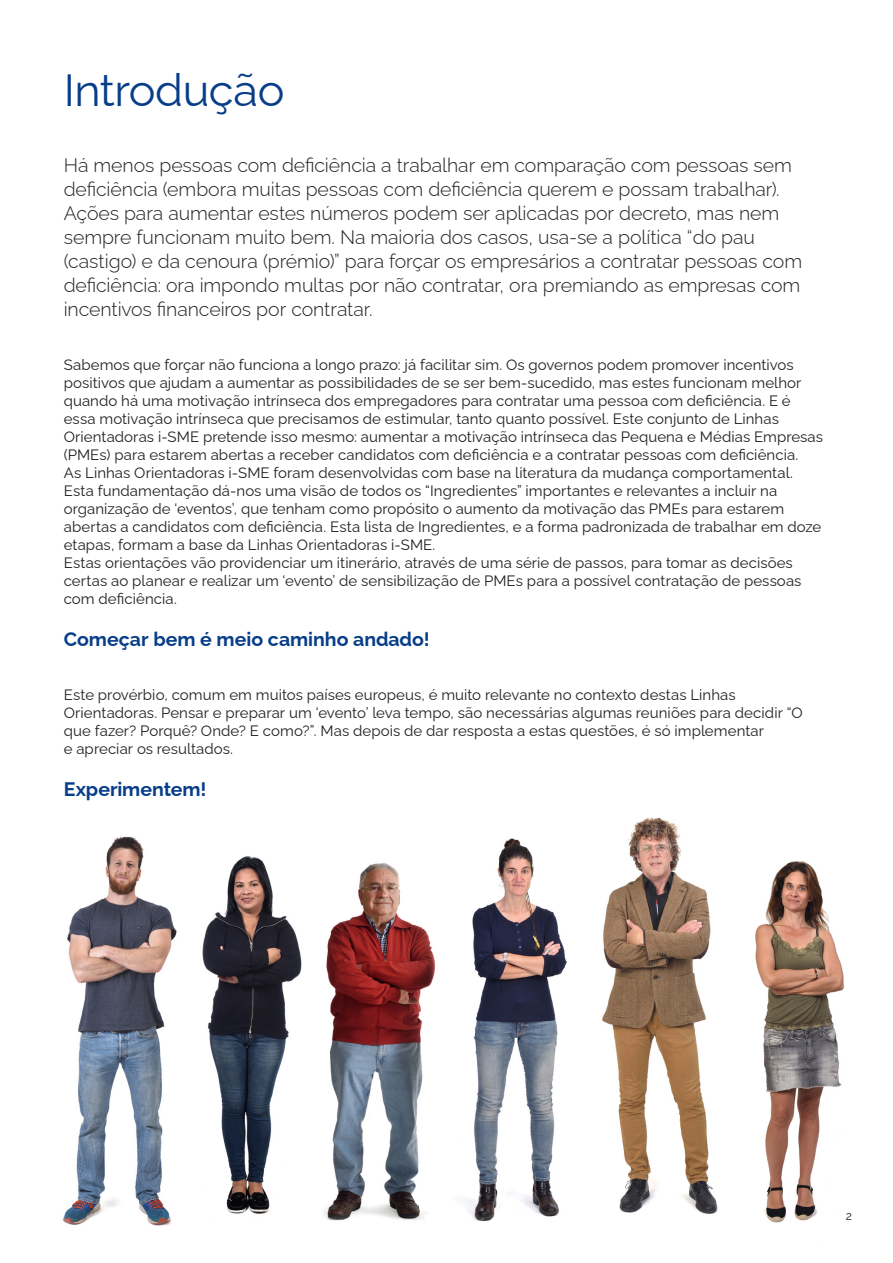
<style>
.page{position:relative;width:893px;height:1263px;background:#fff}
.page>*{position:absolute;margin:0;border:0;box-sizing:border-box;transform-origin:0 0}
.t1{font:45px "Raleway";letter-spacing:-.01em;color:#083e89}
.t2{font:300 19.5px/24px "Raleway";letter-spacing:-.005em;color:#231f20}
.t3{font:700 19.5px "Raleway";color:#083e89}
.t4{font:15px/18px "Raleway";letter-spacing:.005em;color:#231f20}
.t5{font:12px "Raleway";color:#231f20}
</style>
<div class="page">
<img style="left:62px;top:817px;width:782px;height:409px">
<div style="left:837px;top:1203px;width:27px;height:25px;background:#fff"></div>
<p class="t1" style="left:64px;top:54px;width:222px">Introdução</p>
<p class="t2" style="left:64px;top:151px;width:740px">Há menos pessoas com deficiência a trabalhar em comparação com pessoas sem deficiência (embora muitas pessoas com deficiência querem e possam trabalhar).<br>Ações para aumentar estes números podem ser aplicadas por decreto, mas nem sempre funcionam muito bem. Na maioria dos casos, usa-se a política “do pau (castigo) e da cenoura (prémio)” para forçar os empresários a contratar pessoas com deficiência: ora impondo multas por não contratar, ora premiando as empresas com incentivos financeiros por contratar.</p>
<p class="t4" style="left:64px;top:354px;width:761px">Sabemos que forçar não funciona a longo prazo: já facilitar sim. Os governos podem promover incentivos positivos que ajudam a aumentar as possibilidades de se ser bem-sucedido, mas estes funcionam melhor quando há uma motivação intrínseca dos empregadores para contratar uma pessoa com deficiência. E é essa motivação intrínseca que precisamos de estimular, tanto quanto possível. Este conjunto de Linhas Orientadoras i-SME pretende isso mesmo: aumentar a motivação intrínseca das Pequena e Médias Empresas (PMEs) para estarem abertas a receber candidatos com deficiência e a contratar pessoas com deficiência.</p>
<p class="t4" style="left:64px;top:462px;width:759px">As Linhas Orientadoras i-SME foram desenvolvidas com base na literatura da mudança comportamental.<br>Esta fundamentação dá-nos uma visão de todos os “Ingredientes” importantes e relevantes a incluir na organização de ‘eventos’, que tenham como propósito o aumento da motivação das PMEs para estarem abertas a candidatos com deficiência. Esta lista de Ingredientes, e a forma padronizada de trabalhar em doze etapas, formam a base da Linhas Orientadoras i-SME.</p>
<p class="t4" style="left:64px;top:552px;width:739px">Estas orientações vão providenciar um itinerário, através de uma série de passos, para tomar as decisões certas ao planear e realizar um ‘evento’ de sensibilização de PMEs para a possível contratação de pessoas com deficiência.</p>
<p class="t3" style="left:64px;top:623px;width:367px">Começar bem é meio caminho andado!</p>
<p class="t4" style="left:64px;top:684px;width:740px">Este provérbio, comum em muitos países europeus, é muito relevante no contexto destas Linhas<br>Orientadoras. Pensar e preparar um ‘evento’ leva tempo, são necessárias algumas reuniões para decidir “O que fazer? Porquê? Onde? E como?”. Mas depois de dar resposta a estas questões, é só implementar</p>
<p class="t4" style="left:64px;top:738px;width:171px">e apreciar os resultados.</p>
<p class="t3" style="left:64px;top:773px;width:144px">Experimentem!</p>
<p class="t5" style="left:846px;top:1206px;width:8px">2</p>
</div>
